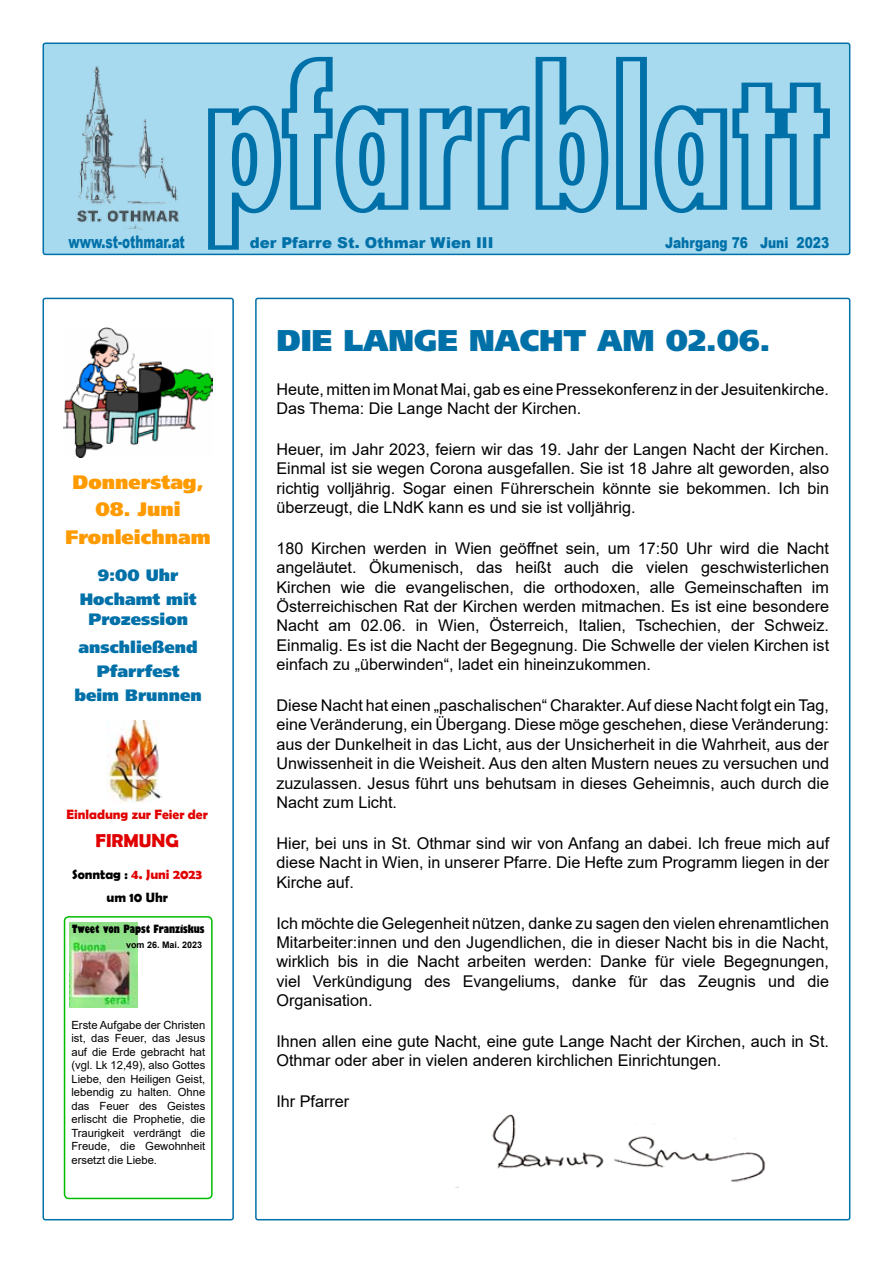
<style>
.page{position:relative;width:893px;height:1263px;background:#fff}
.page>*{position:absolute;margin:0;border:0;box-sizing:border-box;transform-origin:0 0}
.t1{font:30px "Frutiger LT 95 Ult Blk";color:#0070a8}
.t2{font:19.5px/27.6px "Frutiger LT 95 Ult Blk";color:#ff9a00;text-align:center}
.t3{font:700 18.75px "Berlin Sans FB Demi";color:#e10000}
.t4{font:900 17.4px "Arial";color:#0070a8;scale:.69 1}
.t5{font:16.5px/24px "Frutiger LT 95 Ult Blk";color:#0070a8;text-align:center}
.t6{font:16.2px/19.5px "Arial";color:#000;text-align:justify}
.t7{font:900 15px "Arial";color:#0070a8}
.t8{font:900 15px "Arial";color:#0070a8;scale:.81 1}
.t9{font:700 13.5px/22.8px "Berlin Sans FB Demi";color:#000;text-align:center}
.t10{font:700 13.5px "Berlin Sans FB Demi";color:#e10000}
.t11{font:11.25px/13.5px "Arial";color:#000;text-align:justify}
.t12{font:800 condensed 11.1px "Gill Sans";color:#000}
.t13{font:700 9px "Arial";color:#000}
.s1{color:#e10000}
</style>
<div class="page">
<div style="left:64px;top:916px;width:149px;height:283px;border:2px solid #00bc00;border-radius:4px"></div>
<img style="left:70px;top:923px;width:68px;height:85px">
<img style="left:457px;top:1114px;width:308px;height:73px">
<img style="left:64px;top:327px;width:149px;height:131px">
<img style="left:107px;top:721px;width:54px;height:81px">
<div style="left:43px;top:43px;width:807px;height:211px;background:#a7daef;border-radius:2px"></div>
<div style="left:43px;top:43px;width:807px;height:212px;border:2px solid #0070a8;border-radius:2px"></div>
<img style="left:76px;top:66px;width:104px;height:164px">
<div style="left:43px;top:298px;width:191px;height:922px;border:2px solid #0070a8;border-radius:2px"></div>
<svg style="left:208px;top:56px;width:401px;height:194px"></svg>
<div style="left:617px;top:56px;width:29px;height:154px;border:6px solid #0070a8"></div>
<svg style="left:654px;top:82px;width:176px;height:131px"></svg>
<p class="t4" style="left:69px;top:230px;width:170px">www.st-othmar.at</p>
<p class="t7" style="left:250px;top:231px;width:245px">der Pfarre St. Othmar Wien III</p>
<p class="t8" style="left:665px;top:232px;width:204px">Jahrgang 76 Juni 2023</p>
<p class="t2" style="left:72px;top:468px;width:133px">Donnerstag,</p>
<p class="t2" style="left:66px;top:496px;width:147px">08. Juni<br>Fronleichnam</p>
<p class="t5" style="left:80px;top:563px;width:118px">9:00 Uhr<br>Hochamt mit</p>
<p class="t5" style="left:79px;top:605px;width:121px;line-height:28.3px">Prozession anschließend</p>
<p class="t5" style="left:74px;top:659px;width:129px">Pfarrfest beim Brunnen</p>
<p class="t10" style="left:66px;top:807px;width:143px">Einladung zur Feier der</p>
<p class="t3" style="left:95px;top:830px;width:85px">FIRMUNG</p>
<p class="t9" style="left:72px;top:863px;width:132px">Sonntag : <span class="s1">4. Juni 2023 </span>um 10 Uhr</p>
<p class="t12" style="left:72px;top:922px;width:134px">Tweet von Papst Franziskus</p>
<p class="t13" style="left:126px;top:939px;width:78px">vom 26. Mai. 2023</p>
<p class="t11" style="left:71px;top:1018px;width:135px">Erste Aufgabe der Christen ist, das Feuer, das Jesus auf die Erde gebracht hat (vgl. Lk 12,49), also Gottes Liebe, den Heiligen Geist, lebendig zu halten. Ohne das Feuer des Geistes erlischt die Prophetie, die Traurigkeit verdrängt die Freude, die Gewohnheit ersetzt die Liebe.</p>
<h1 class="t1" style="left:276px;top:323px;width:496px">Die Lange Nacht am 02.06.</h1>
<p class="t6" style="left:276px;top:379px;width:554px">Heute, mitten im Monat Mai, gab es eine Pressekonferenz in der Jesuitenkirche.<br>Das Thema: Die Lange Nacht der Kirchen.</p>
<p class="t6" style="left:276px;top:439px;width:554px">Heuer, im Jahr 2023, feiern wir das 19. Jahr der Langen Nacht der Kirchen.<br>Einmal ist sie wegen Corona ausgefallen. Sie ist 18 Jahre alt geworden, also richtig volljährig. Sogar einen Führerschein könnte sie bekommen. Ich bin überzeugt, die LNdK kann es und sie ist volljährig.</p>
<p class="t6" style="left:276px;top:538px;width:554px">180 Kirchen werden in Wien geöffnet sein, um 17:50 Uhr wird die Nacht angeläutet. Ökumenisch, das heißt auch die vielen geschwisterlichen Kirchen wie die evangelischen, die orthodoxen, alle Gemeinschaften im Österreichischen Rat der Kirchen werden mitmachen. Es ist eine besondere Nacht am 02.06. in Wien, Österreich, Italien, Tschechien, der Schweiz.<br>Einmalig. Es ist die Nacht der Begegnung. Die Schwelle der vielen Kirchen ist einfach zu „überwinden“, ladet ein hineinzukommen.</p>
<p class="t6" style="left:276px;top:695px;width:554px">Diese Nacht hat einen „paschalischen“ Charakter. Auf diese Nacht folgt ein Tag, eine Veränderung, ein Übergang. Diese möge geschehen, diese Veränderung: aus der Dunkelheit in das Licht, aus der Unsicherheit in die Wahrheit, aus der Unwissenheit in die Weisheit. Aus den alten Mustern neues zu versuchen und zuzulassen. Jesus führt uns behutsam in dieses Geheimnis, auch durch die Nacht zum Licht.</p>
<p class="t6" style="left:276px;top:833px;width:554px">Hier, bei uns in St. Othmar sind wir von Anfang an dabei. Ich freue mich auf diese Nacht in Wien, in unserer Pfarre. Die Hefte zum Programm liegen in der Kirche auf.</p>
<p class="t6" style="left:276px;top:913px;width:554px">Ich möchte die Gelegenheit nützen, danke zu sagen den vielen ehrenamtlichen Mitarbeiter:innen und den Jugendlichen, die in dieser Nacht bis in die Nacht, wirklich bis in die Nacht arbeiten werden: Danke für viele Begegnungen, viel Verkündigung des Evangeliums, danke für das Zeugnis und die Organisation.</p>
<p class="t6" style="left:276px;top:1031px;width:554px">Ihnen allen eine gute Nacht, eine gute Lange Nacht der Kirchen, auch in St.<br>Othmar oder aber in vielen anderen kirchlichen Einrichtungen.</p>
<p class="t6" style="left:276px;top:1091px;width:74px">Ihr Pfarrer</p>
</div>
